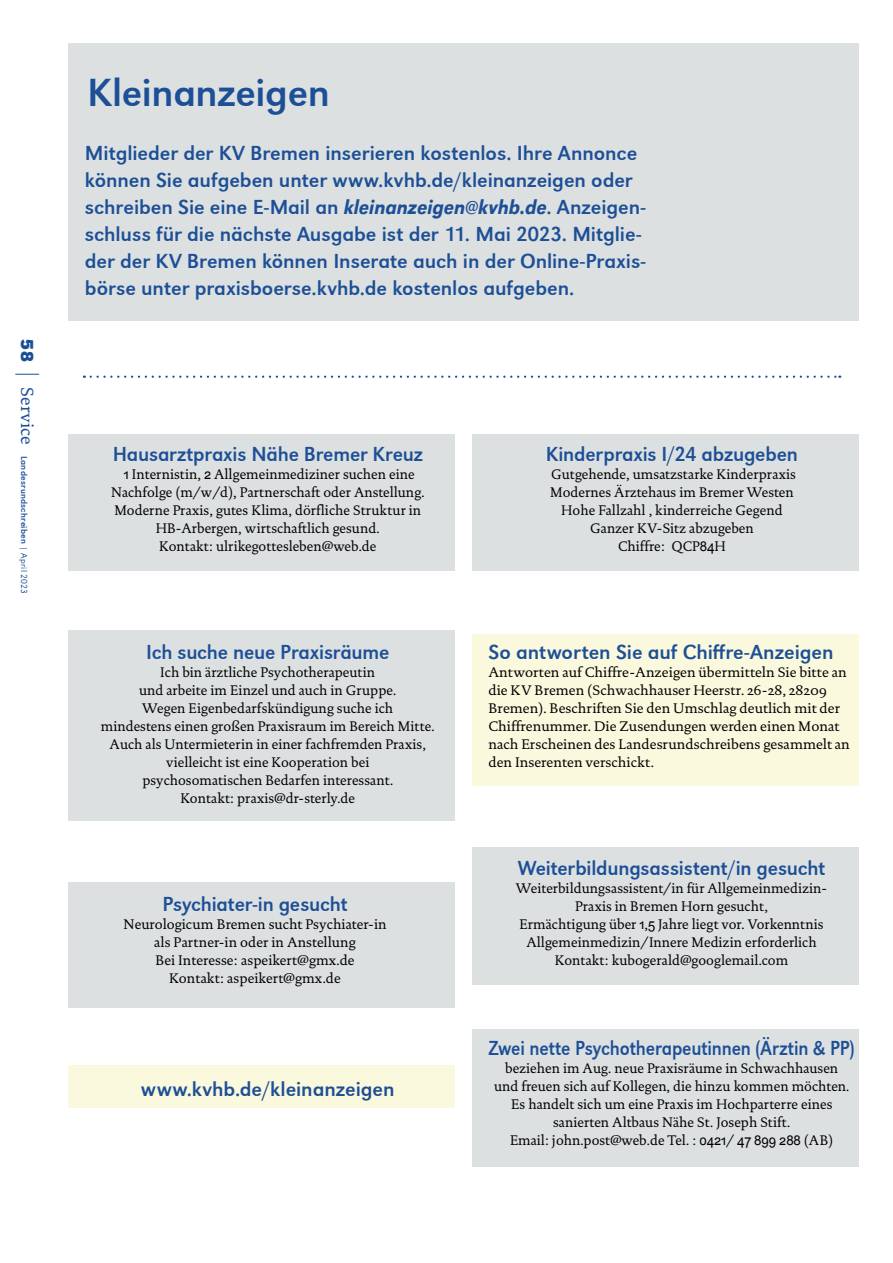
<style>
.page{position:relative;width:893px;height:1263px;background:#fff}
.page>*{position:absolute;margin:0;border:0;box-sizing:border-box;transform-origin:0 0}
.t1{font:40.5px "URW Grotesk";letter-spacing:-.01em;color:#1d4f96}
.t2{font:21px/27px "URW Grotesk";letter-spacing:-.005em;color:#1d4f96}
.t3{font:21px "URW Grotesk";letter-spacing:-.005em;color:#1d4f96;scale:.88 1}
.t4{font:700 18px "URW Grotesk";color:#1d4f96}
.t5{font:14.1px/18px "DTL Documenta TOT";color:#000;text-align:center}
.t6{font:9px "URW Grotesk";letter-spacing:.025em;color:#1d4f96}
.s1{font-family:"DTL Documenta TOT";font-size:18px}
.s2{font-weight:300}
.s3{font-family:"URW Grotesk Med Ita"}
.s4{font-family:"Arial";font-size:13.5px}
</style>
<div class="page">
<svg style="left:15px;top:374px;width:24px;height:1px"></svg>
<div style="left:68px;top:43px;width:791px;height:278px;background:#dce0e1"></div>
<svg style="left:91px;top:376px;width:749px;height:2px"></svg>
<div style="left:472px;top:634px;width:387px;height:151px;background:#faf8dd"></div>
<div style="left:68px;top:434px;width:387px;height:136px;background:#dce0e1"></div>
<div style="left:68px;top:631px;width:387px;height:190px;background:#dce0e1"></div>
<div style="left:472px;top:847px;width:387px;height:138px;background:#dce0e1"></div>
<div style="left:68px;top:882px;width:387px;height:126px;background:#dce0e1"></div>
<div style="left:68px;top:1065px;width:387px;height:43px;background:#faf8dd"></div>
<div style="left:472px;top:434px;width:387px;height:136px;background:#dce0e1"></div>
<div style="left:472px;top:1029px;width:387px;height:138px;background:#dce0e1"></div>
<p class="t4" style="left:38px;top:339px;width:24px;rotate:90deg">58</p>
<p class="t6" style="left:29px;top:387px;width:208px;rotate:90deg"><span class="s1">Service</span> Landesrundschreiben | <span class="s2">April 2023</span></p>
<h1 class="t1" style="left:87px;top:69px;width:244px">Kleinanzeigen</h1>
<p class="t2" style="left:85px;top:139px;width:562px">Mitglieder der KV Bremen inserieren kostenlos. Ihre Annonce können Sie aufgeben unter www.kvhb.de/kleinanzeigen oder schreiben Sie eine E-Mail an <span class="s3">kleinanzeigen@kvhb.de</span>. Anzeigen&shy;schluss für die nächste Ausgabe ist der 11. Mai 2023. Mitglie&shy;der der KV Bremen können Inserate auch in der Online-Praxis&shy;börse unter praxisboerse.kvhb.de kostenlos aufgeben.</p>
<h2 class="t2" style="left:113px;top:441px;width:312px">Hausarztpraxis Nähe Bremer Kreuz</h2>
<p class="t5" style="left:111px;top:465px;width:315px"><span class="s4">1</span> Internistin, <span class="s4">2</span> Allgemeinmediziner suchen eine Nachfolge (m/w/d), Partnerschaft oder Anstellung.<br>Moderne Praxis, gutes Klima, dörfliche Struktur in HB-Arbergen, wirtschaftlich gesund.<br>Kontakt: ulrikegottesleben@web.de</p>
<h2 class="t2" style="left:146px;top:639px;width:245px">Ich suche neue Praxisräume</h2>
<p class="t5" style="left:101px;top:663px;width:335px">Ich bin ärztliche Psychotherapeutin<br>und arbeite im Einzel und auch in Gruppe.<br>Wegen Eigenbedarfskündigung suche ich<br>mindestens einen großen Praxisraum im Bereich Mitte.<br>Auch als Untermieterin in einer fachfremden Praxis, vielleicht ist eine Kooperation bei<br>psychosomatischen Bedarfen interessant.<br>Kontakt: praxis@dr-sterly.de</p>
<h2 class="t2" style="left:162px;top:891px;width:187px">Psychiater-in gesucht</h2>
<p class="t5" style="left:123px;top:915px;width:265px">Neurologicum Bremen sucht Psychiater-in als Partner-in oder in Anstellung<br>Bei Interesse: aspeikert@gmx.de<br>Kontakt: aspeikert@gmx.de</p>
<h2 class="t2" style="left:141px;top:1075px;width:255px">www.kvhb.de/kleinanzeigen</h2>
<h2 class="t2" style="left:546px;top:441px;width:254px">Kinderpraxis I/24 abzugeben</h2>
<p class="t5" style="left:550px;top:465px;width:247px">Gutgehende, umsatzstarke Kinderpraxis<br>Modernes Ärztehaus im Bremer Westen<br>Hohe Fallzahl , kinderreiche Gegend<br>Ganzer KV-Sitz abzugeben<br>Chiffre: QCP<span class="s4">84</span>H</p>
<h2 class="t2" style="left:488px;top:639px;width:347px">So antworten Sie auf Chiffre-Anzeigen</h2>
<p class="t5" style="left:488px;top:663px;width:363px;text-align:left">Antworten auf Chiffre-Anzeigen übermitteln Sie bitte an die KV Bremen (Schwachhauser Heerstr. 26-28, 28209<br>Bremen). Beschriften Sie den Umschlag deutlich mit der Chiffrenummer. Die Zusendungen werden einen Monat nach Erscheinen des Landesrundschreibens gesammelt an den Inserenten verschickt.</p>
<h2 class="t2" style="left:518px;top:855px;width:309px">Weiterbildungsassistent/in gesucht</h2>
<p class="t5" style="left:516px;top:879px;width:313px">Weiterbildungsassistent/in für Allgemeinmedizin-Praxis in Bremen Horn gesucht,<br>Ermächtigung über <span class="s4">1</span>,<span class="s4">5</span> Jahre liegt vor. Vorkenntnis Allgemeinmedizin/Innere Medizin erforderlich Kontakt: kubogerald@googlemail.com</p>
<h2 class="t3" style="left:489px;top:1036px;width:417px">Zwei nette Psychotherapeutinnen (Ärztin &amp; PP)</h2>
<p class="t5" style="left:494px;top:1059px;width:357px">beziehen im Aug. neue Praxisräume in Schwachhausen und freuen sich auf Kollegen, die hinzu kommen möchten.<br>Es handelt sich um eine Praxis im Hochparterre eines sanierten Altbaus Nähe St. Joseph Stift.<br>Email: john.post@web.de Tel. : <span class="s4">0421</span>/ <span class="s4">47 899 288</span> (AB)</p>
</div>
